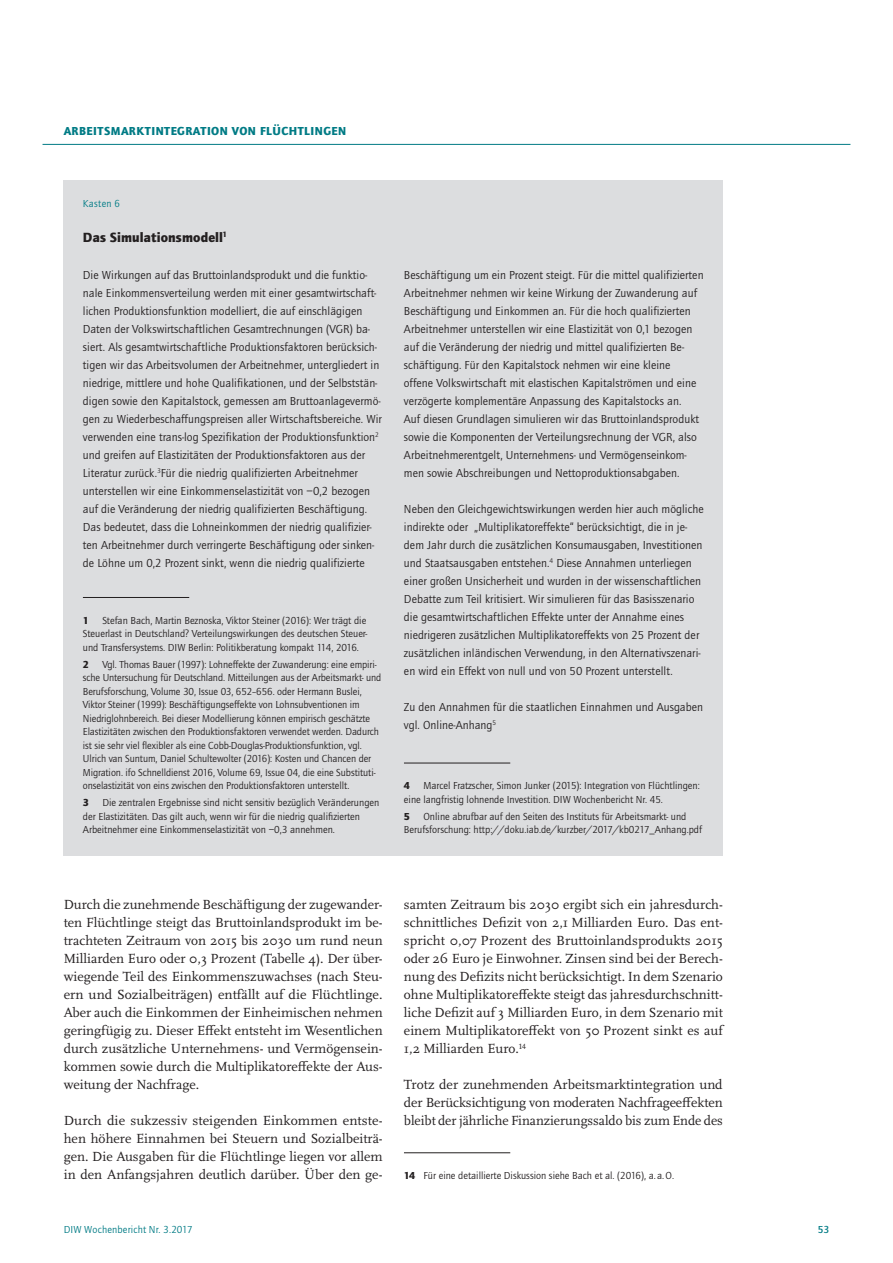
<style>
.page{position:relative;width:893px;height:1263px;background:#fff}
.page>*{position:absolute;margin:0;border:0;box-sizing:border-box;transform-origin:0 0}
.t1{font:13.8px/18px "Scala Pro";color:#231f20;text-align:justify}
.t2{font:900 13.8px "Quay Sans ITC Std";letter-spacing:.005em;color:#231f20}
.t3{font:12px/18px "Quay Sans ITC Std";letter-spacing:.005em;color:#231f20}
.t4{font:900 12px "Quay Sans ITC Std";color:#007b85}
.t5{font:10.5px/13.5px "Quay Sans ITC Std";letter-spacing:-.005em;color:#231f20}
.t6{font:10.5px "Quay Sans ITC Std";letter-spacing:.015em;color:#007b85}
.t7{font:900 10.5px "Quay Sans ITC Std";color:#231f20}
.t8{font:500 10.5px "Quay Sans ITC Std";color:#007b85}
.s1{font-weight:900}
</style>
<div class="page">
<hr style="left:43px;top:144px;width:807px;height:1px;background:#007b85">
<hr style="left:404px;top:1152px;width:106px;height:1px;background:#231f20">
<div style="left:64px;top:180px;width:659px;height:675px;background:#dcdddf"></div>
<hr style="left:83px;top:597px;width:106px;height:1px;background:#231f20">
<hr style="left:404px;top:763px;width:106px;height:1px;background:#231f20">
<p class="t4" style="left:64px;top:123px;width:16px">ARBEITSMARKTINTEGRATION</p>
<p class="t4" style="left:232px;top:123px;width:9px">VON</p>
<p class="t4" style="left:260px;top:123px;width:15px">FLÜCHTLINGEN</p>
<p class="t6" style="left:83px;top:197px;width:38px">Kasten 6</p>
<p class="t2" style="left:83px;top:229px;width:146px">DAS SIMULATIONSMODELL<sup>1</sup></p>
<p class="t3" style="left:83px;top:266px;width:301px">Die Wirkungen auf das Bruttoinlandsprodukt und die funktio&shy;nale Einkommensverteilung werden mit einer gesamtwirtschaft&shy;lichen Produktionsfunktion modelliert, die auf einschlägigen Daten der Volkswirtschaftlichen Gesamtrechnungen (VGR) ba&shy;siert. Als gesamtwirtschaftliche Produktionsfaktoren berücksich&shy;tigen wir das Arbeitsvolumen der Arbeitnehmer, untergliedert in niedrige, mittlere und hohe Qualifikationen, und der Selbststän&shy;digen sowie den Kapitalstock, gemessen am Bruttoanlagevermö&shy;gen zu Wiederbeschaffungspreisen aller Wirtschaftsbereiche. Wir verwenden eine trans-log Spezifikation der Produktionsfunktion<sup>2 </sup>und greifen auf Elastizitäten der Produktionsfaktoren aus der Literatur zurück.<sup>3</sup>Für die niedrig qualifizierten Arbeitnehmer unterstellen wir eine Einkommenselastizität von −0,2 bezogen auf die Veränderung der niedrig qualifizierten Beschäftigung.<br>Das bedeutet, dass die Lohneinkommen der niedrig qualifizier&shy;ten Arbeitnehmer durch verringerte Beschäftigung oder sinken&shy;de Löhne um 0,2 Prozent sinkt, wenn die niedrig qualifizierte</p>
<p class="t5" style="left:83px;top:614px;width:286px;text-align:justify;text-indent:19px">Stefan Bach, Martin Beznoska, Viktor Steiner (2016): Wer trägt die Steuerlast in Deutschland? Verteilungswirkungen des deutschen Steuer&shy;und Transfersystems. DIW Berlin: Politikberatung kompakt 114, 2016.</p>
<p class="t7" style="left:83px;top:658px;width:8px">2</p>
<p class="t7" style="left:83px;top:614px;width:8px">1</p>
<p class="t5" style="left:83px;top:658px;width:300px;text-indent:20px">Vgl. Thomas Bauer (1997): Lohneffekte der Zuwanderung: eine empiri&shy;sche Untersuchung für Deutschland. Mitteilungen aus der Arbeitsmarkt- und Berufsforschung, Volume 30, Issue 03, 652–656. oder Hermann Buslei, Viktor Steiner (1999): Beschäftigungseffekte von Lohnsubventionen im Niedriglohnbereich. Bei dieser Modellierung können empirisch geschätzte Elastizitäten zwischen den Produktionsfaktoren verwendet werden. Dadurch ist sie sehr viel flexibler als eine Cobb-Douglas-Produktionsfunktion, vgl.<br>Ulrich van Suntum, Daniel Schultewolter (2016): Kosten und Chancen der Migration. ifo Schnelldienst 2016, Volume 69, Issue 04, die eine Substituti&shy;onselastizität von eins zwischen den Produktionsfaktoren unterstellt.</p>
<p class="t7" style="left:83px;top:796px;width:8px">3</p>
<p class="t5" style="left:83px;top:796px;width:298px;text-indent:19px">Die zentralen Ergebnisse sind nicht sensitiv bezüglich Veränderungen der Elastizitäten. Das gilt auch, wenn wir für die niedrig qualifizierten<br>Arbeitnehmer eine Einkommenselastizität von −0,3 annehmen.</p>
<p class="t3" style="left:404px;top:266px;width:301px">Beschäftigung um ein Prozent steigt. Für die mittel qualifizierten Arbeitnehmer nehmen wir keine Wirkung der Zuwanderung auf Beschäftigung und Einkommen an. Für die hoch qualifizierten Arbeitnehmer unterstellen wir eine Elastizität von 0,1 bezogen auf die Veränderung der niedrig und mittel qualifizierten Be&shy;schäftigung. Für den Kapitalstock nehmen wir eine kleine<br>offene Volkswirtschaft mit elastischen Kapitalströmen und eine verzögerte komplementäre Anpassung des Kapitalstocks an.<br>Auf diesen Grundlagen simulieren wir das Bruttoinlandsprodukt sowie die Komponenten der Verteilungsrechnung der VGR, also Arbeitnehmerentgelt, Unternehmens- und Vermögenseinkom&shy;men sowie Abschreibungen und Nettoproduktionsabgaben.</p>
<p class="t3" style="left:404px;top:500px;width:301px">Neben den Gleichgewichtswirkungen werden hier auch mögliche indirekte oder „Multiplikatoreffekte“ berücksichtigt, die in je&shy;dem Jahr durch die zusätzlichen Konsumausgaben, Investitionen und Staatsausgaben entstehen.<sup>4</sup> Diese Annahmen unterliegen einer großen Unsicherheit und wurden in der wissenschaftlichen Debatte zum Teil kritisiert. Wir simulieren für das Basisszenario die gesamtwirtschaftlichen Effekte unter der Annahme eines niedrigeren zusätzlichen Multiplikatoreffekts von 25 Prozent der zusätzlichen inländischen Verwendung, in den Alternativszenari&shy;en wird ein Effekt von null und von 50 Prozent unterstellt.</p>
<p class="t3" style="left:404px;top:698px;width:301px">Zu den Annahmen für die staatlichen Einnahmen und Ausgaben vgl. Online-Anhang<sup>5</sup></p>
<p class="t5" style="left:404px;top:779px;width:297px;text-indent:19px">Marcel Fratzscher, Simon Junker (2015): Integration von Flüchtlingen: eine langfristig lohnende Investition. DIW Wochenbericht Nr. 45.</p>
<p class="t7" style="left:404px;top:810px;width:8px">5</p>
<p class="t7" style="left:404px;top:779px;width:8px">4</p>
<p class="t5" style="left:404px;top:810px;width:300px;text-align:center">Online abrufbar auf den Seiten des Instituts für Arbeitsmarkt- und<br>Berufsforschung: http://doku.iab.de/kurzber/2017/kb0217_Anhang.pdf</p>
<p class="t1" style="left:64px;top:895px;width:320px">Durch die zunehmende Beschäftigung der zugewander&shy;ten Flüchtlinge steigt das Bruttoinlandsprodukt im be&shy;trachteten Zeitraum von 2015 bis 2030 um rund neun Milliarden Euro oder 0,3 Prozent (Tabelle 4). Der über&shy;wiegende Teil des Einkommenszuwachses (nach Steu&shy;ern und Sozialbeiträgen) entfällt auf die Flüchtlinge.<br>Aber auch die Einkommen der Einheimischen nehmen geringfügig zu. Dieser Effekt entsteht im Wesentlichen durch zusätzliche Unternehmens- und Vermögensein&shy;kommen sowie durch die Multiplikatoreffekte der Aus&shy;weitung der Nachfrage.</p>
<p class="t1" style="left:64px;top:1111px;width:320px">Durch die sukzessiv steigenden Einkommen entste&shy;hen höhere Einnahmen bei Steuern und Sozialbeiträ&shy;gen. Die Ausgaben für die Flüchtlinge liegen vor allem in den Anfangsjahren deutlich darüber. Über den ge-</p>
<p class="t1" style="left:404px;top:895px;width:320px">samten Zeitraum bis 2030 ergibt sich ein jahresdurch&shy;schnittliches Defizit von 2,1 Milliarden Euro. Das ent&shy;spricht 0,07 Prozent des Bruttoinlandsprodukts 2015 oder 26 Euro je Einwohner. Zinsen sind bei der Berech&shy;nung des Defizits nicht berücksichtigt. In dem Szenario ohne Multiplikatoreffekte steigt das jahresdurchschnitt&shy;liche Defizit auf 3 Milliarden Euro, in dem Szenario mit einem Multiplikatoreffekt von 50 Prozent sinkt es auf 1,2 Milliarden Euro.<sup>14</sup></p>
<p class="t1" style="left:404px;top:1075px;width:321px">Trotz der zunehmenden Arbeitsmarktintegration und der Berücksichtigung von moderaten Nachfrageeffekten bleibt der jährliche Finanzierungssaldo bis zum Ende des</p>
<p class="t5" style="left:404px;top:1169px;width:272px"><span class="s1">14</span> Für eine detaillierte Diskussion siehe Bach et al. (2016), a. a.O.</p>
<p class="t6" style="left:64px;top:1223px;width:130px">DIW Wochenbericht Nr. 3.2017</p>
<p class="t8" style="left:818px;top:1223px;width:13px">53</p>
</div>
